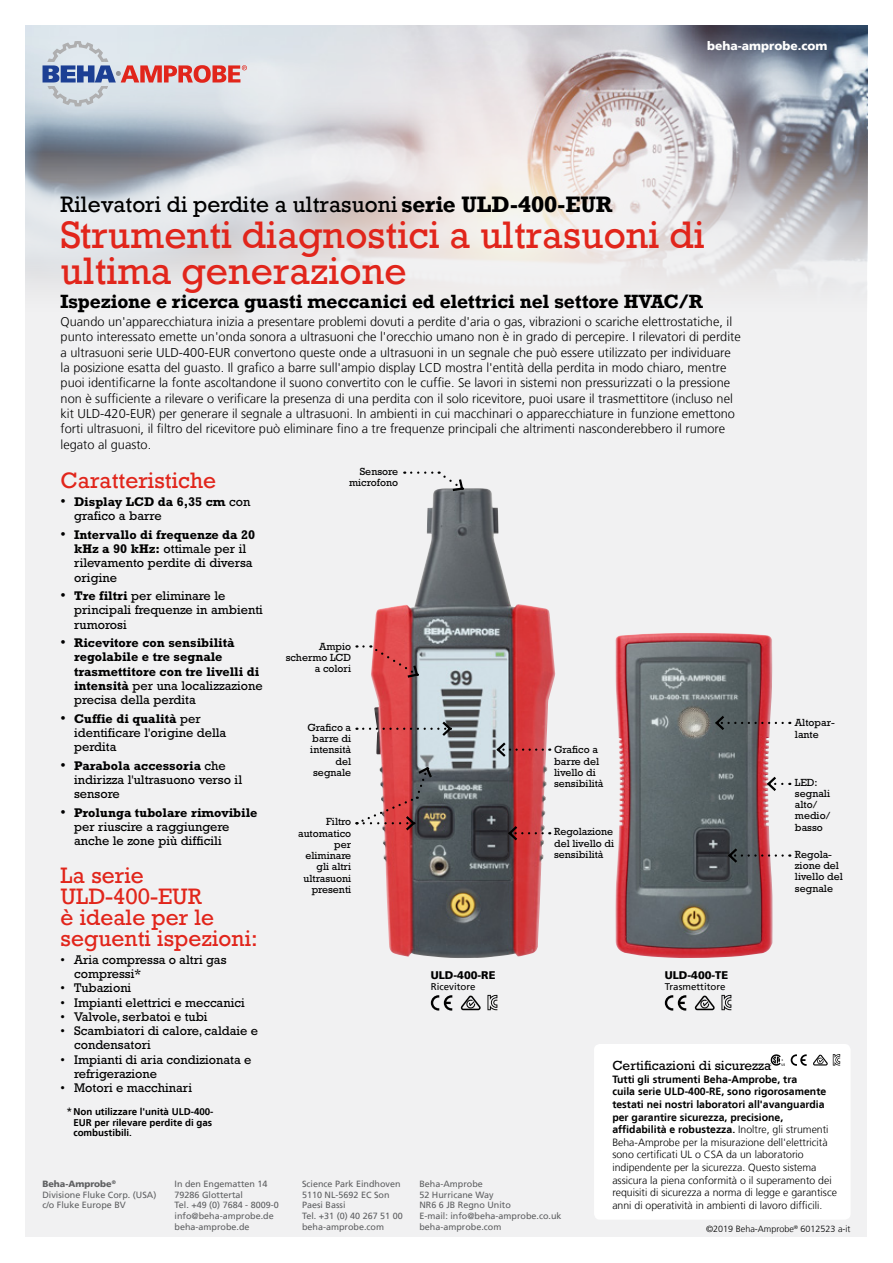
<style>
.page{position:relative;width:893px;height:1263px;background:#fff}
.page>*{position:absolute;margin:0;border:0;box-sizing:border-box;transform-origin:0 0}
.t1{font:36px/36px "Rockwell";color:#e1251b}
.t2{font:21px/21px "Rockwell";color:#e1251b}
.t3{font:21px "Rockwell";color:#000}
.t4{font:700 18px "Rockwell";color:#000}
.t5{font:13.5px "Rockwell Std";color:#000}
.t6{font:300 12.75px/15.3px "Frutiger LT";color:#000}
.t7{font:12.75px/14.2px "Rockwell Std";color:#000}
.t8{font:700 12.75px/14.2px "Rockwell Std";color:#000}
.t9{font:900 12px "Frutiger LT";color:#fff}
.t10{font:900 11.1px "Frutiger LT";color:#000}
.t11{font:300 10.5px/12.6px "Frutiger LT";color:#000}
.t12{font:10.5px/11.2px "Rockwell Std";color:#000;text-align:right}
.t13{font:700 9.75px/10.5px "Frutiger LT";color:#000}
.t14{font:9.75px "Frutiger LT";color:#000}
.t15{font:9px/10.8px "Frutiger LT";color:#5f6062}
.t16{font:300 9px "Frutiger LT";color:#000}
.s1{font-weight:700}
.s2{font-weight:400;font-size:15px}
.s3{font-weight:400}
.s4{font-size:15px}
.s5{font-weight:400;font-size:10.5px}
.s6{font-weight:900}
</style>
<div class="page">
<div style="left:26px;top:26px;width:841px;height:1211px;background:#f1f1f2"></div>
<img style="left:26px;top:26px;width:841px;height:257px">
<svg style="left:43px;top:41px;width:204px;height:66px"></svg>
<img style="left:372px;top:488px;width:183px;height:470px">
<img style="left:615px;top:633px;width:157px;height:325px">
<svg style="left:411px;top:471px;width:54px;height:22px"></svg>
<svg style="left:363px;top:719px;width:90px;height:19px"></svg>
<svg style="left:363px;top:645px;width:57px;height:34px"></svg>
<svg style="left:765px;top:774px;width:17px;height:19px"></svg>
<svg style="left:713px;top:713px;width:70px;height:19px"></svg>
<svg style="left:726px;top:846px;width:57px;height:19px"></svg>
<svg style="left:506px;top:824px;width:37px;height:19px"></svg>
<svg style="left:495px;top:740px;width:48px;height:19px"></svg>
<div style="left:594px;top:1044px;width:256px;height:175px;background:#fff;border-radius:6px"></div>
<svg style="left:791px;top:1054px;width:16px;height:12px"></svg>
<svg style="left:769px;top:1054px;width:16px;height:12px"></svg>
<svg style="left:813px;top:1054px;width:27px;height:11px"></svg>
<svg style="left:665px;top:995px;width:21px;height:15px"></svg>
<svg style="left:695px;top:995px;width:20px;height:15px"></svg>
<svg style="left:721px;top:995px;width:10px;height:15px"></svg>
<svg style="left:431px;top:995px;width:21px;height:15px"></svg>
<svg style="left:461px;top:995px;width:20px;height:15px"></svg>
<svg style="left:487px;top:995px;width:10px;height:15px"></svg>
<svg style="left:356px;top:765px;width:78px;height:68px"></svg>
<p class="t9" style="left:707px;top:38px;width:122px">beha-amprobe.com</p>
<h2 class="t3" style="left:61px;top:191px;width:553px">Rilevatori di perdite a ultrasuoni <span class="s1">serie ULD-400-EUR</span></h2>
<h1 class="t1" style="left:61px;top:217px;width:646px">Strumenti diagnostici a ultrasuoni di ultima generazione</h1>
<h3 class="t4" style="left:61px;top:290px;width:644px">Ispezione e ricerca guasti meccanici ed elettrici nel settore HVAC/R</h3>
<p class="t6" style="left:61px;top:314px;width:682px">Quando un'apparecchiatura inizia a presentare problemi dovuti a perdite d'aria o gas, vibrazioni o scariche elettrostatiche, il punto interessato emette un'onda sonora a ultrasuoni che l'orecchio umano non è in grado di percepire. I rilevatori di perdite a ultrasuoni serie ULD-400-EUR convertono queste onde a ultrasuoni in un segnale che può essere utilizzato per individuare la posizione esatta del guasto. Il grafico a barre sull'ampio display LCD mostra l'entità della perdita in modo chiaro, mentre puoi identificarne la fonte ascoltandone il suono convertito con le cuffie. Se lavori in sistemi non pressurizzati o la pressione non è sufficiente a rilevare o verificare la presenza di una perdita con il solo ricevitore, puoi usare il trasmettitore (incluso nel kit ULD-420-EUR) per generare il segnale a ultrasuoni. In ambienti in cui macchinari o apparecchiature in funzione emettono forti ultrasuoni, il filtro del ricevitore può eliminare fino a tre frequenze principali che altrimenti nasconderebbero il rumore legato al guasto.</p>
<p class="t12" style="left:349px;top:466px;width:50px">Sensore microfono</p>
<h2 class="t2" style="left:61px;top:471px;width:157px">Caratteristiche</h2>
<p class="t8" style="left:74px;top:494px;width:178px;text-indent:-14px"><span class="s2">•</span> Display LCD da 6,35 cm <span class="s3">con grafico a barre</span></p>
<p class="t7" style="left:74px;top:527px;width:183px;text-indent:-14px"><span class="s4">•</span> <span class="s1">Intervallo di frequenze da 20 kHz a 90 kHz:</span> ottimale per il rilevamento perdite di diversa origine</p>
<p class="t7" style="left:74px;top:588px;width:190px;text-indent:-14px"><span class="s4">•</span> <span class="s1">Tre filtri</span> per eliminare le principali frequenze in ambienti rumorosi</p>
<p class="t8" style="left:74px;top:635px;width:190px;text-indent:-14px"><span class="s2">•</span> Ricevitore con sensibilità regolabile e tre segnale trasmettitore con tre livelli di intensità <span class="s3">per una localizzazione precisa della perdita</span></p>
<p class="t7" style="left:74px;top:711px;width:154px;text-indent:-14px"><span class="s4">•</span> <span class="s1">Cuffie di qualità</span> per identificare l'origine della perdita</p>
<p class="t7" style="left:74px;top:758px;width:169px;text-indent:-14px"><span class="s4">•</span> <span class="s1">Parabola accessoria</span> che indirizza l'ultrasuono verso il sensore</p>
<p class="t7" style="left:74px;top:805px;width:185px;text-indent:-14px"><span class="s4">•</span> <span class="s1">Prolunga tubolare rimovibile </span>per riuscire a raggiungere anche le zone più difficili</p>
<h2 class="t2" style="left:61px;top:865px;width:199px">La serie<br>ULD-400-EUR<br>è ideale per le seguenti ispezioni:</h2>
<p class="t7" style="left:74px;top:952px;width:154px;text-indent:-14px">• Aria compressa o altri gas compressi*</p>
<p class="t7" style="left:61px;top:981px;width:72px">• Tubazioni</p>
<p class="t7" style="left:61px;top:995px;width:186px">• Impianti elettrici e meccanici</p>
<p class="t7" style="left:61px;top:1009px;width:149px">• Valvole, serbatoi e tubi</p>
<p class="t7" style="left:74px;top:1024px;width:185px;text-indent:-14px">• Scambiatori di calore, caldaie e condensatori</p>
<p class="t7" style="left:74px;top:1052px;width:179px;text-indent:-14px">• Impianti di aria condizionata e refrigerazione</p>
<p class="t7" style="left:61px;top:1081px;width:133px">• Motori e macchinari</p>
<p class="t13" style="left:73px;top:1107px;width:142px;text-indent:-7px"><span class="s5">*</span>Non utilizzare l'unità ULD-400-<br>EUR per rilevare perdite di gas combustibili.</p>
<p class="t12" style="left:286px;top:641px;width:67px">Ampio schermo LCD a colori</p>
<p class="t12" style="left:795px;top:717px;width:41px;text-align:left">Altopar&shy;lante</p>
<p class="t12" style="left:307px;top:722px;width:45px">Grafico a barre di intensità del segnale</p>
<p class="t12" style="left:298px;top:816px;width:55px">Filtro automatico per eliminare gli altri ultrasuoni presenti</p>
<p class="t12" style="left:554px;top:744px;width:51px;text-align:left">Grafico a barre del livello di sensibilità</p>
<p class="t12" style="left:795px;top:776px;width:37px;text-align:left">LED: segnali alto/ medio/ basso</p>
<p class="t12" style="left:554px;top:826px;width:62px;text-align:justify">Regolazione del livello di sensibilità</p>
<p class="t12" style="left:795px;top:848px;width:49px;text-align:left">Regola&shy;zione del livello del segnale</p>
<p class="t10" style="left:431px;top:969px;width:66px">ULD-400-RE</p>
<p class="t14" style="left:431px;top:981px;width:46px">Ricevitore</p>
<p class="t10" style="left:665px;top:969px;width:65px">ULD-400-TE</p>
<p class="t14" style="left:665px;top:981px;width:62px">Trasmettitore</p>
<p class="t5" style="left:612px;top:1058px;width:161px">Certificazioni di sicurezza</p>
<p class="t11" style="left:612px;top:1073px;width:226px"><span class="s1">Tutti gli strumenti Beha-Amprobe, tra<br>cuila serie ULD-400-RE, sono rigorosamente testati nei nostri laboratori all'avanguardia per garantire sicurezza, precisione, affidabilità e robustezza.</span> Inoltre, gli strumenti Beha-Amprobe per la misurazione dell'elettricità sono certificati UL o CSA da un laboratorio indipendente per la sicurezza. Questo sistema assicura la piena conformità o il superamento dei requisiti di sicurezza a norma di legge e garantisce anni di operatività in ambienti di lavoro difficili.</p>
<p class="t15" style="left:42px;top:1178px;width:116px"><span class="s6">Beha-Amprobe</span><sup>®<br></sup>Divisione Fluke Corp. (USA) c/o Fluke Europe BV</p>
<p class="t15" style="left:174px;top:1178px;width:106px">In den Engematten 14<br>79286 Glottertal<br>Tel. +49 (0) 7684 - 8009-0 info@beha-amprobe.de beha-amprobe.de</p>
<p class="t15" style="left:419px;top:1178px;width:144px">Beha-Amprobe<br>52 Hurricane Way<br>NR6 6 JB Regno Unito<br>E-mail: info@beha-amprobe.co.uk beha-amprobe.com</p>
<p class="t15" style="left:302px;top:1178px;width:102px">Science Park Eindhoven<br>5110 NL-5692 EC Son<br>Paesi Bassi<br>Tel. +31 (0) 40 267 51 00 beha-amprobe.com</p>
<p class="t16" style="left:706px;top:1224px;width:146px">©2019 Beha-Amprobe<sup>®</sup> 6012523 a-it</p>
</div>
